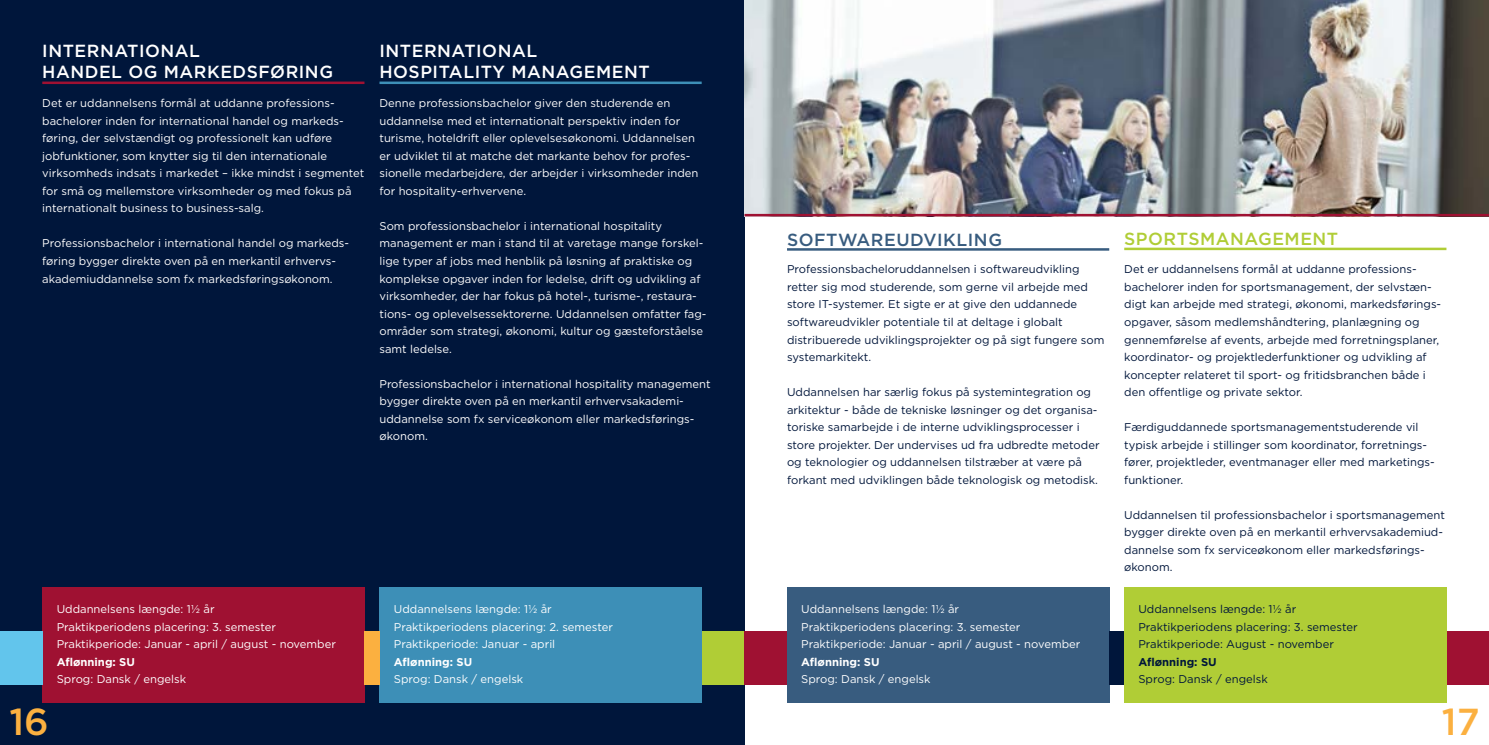
<style>
.page{position:relative;width:1489px;height:745px;background:#fff}
.page>*{position:absolute;margin:0;border:0;box-sizing:border-box;transform-origin:0 0}
.t1{font:500 37.5px "Gotham";color:#fbb040}
.t2{font:500 17.5px/21px "Gotham";letter-spacing:.03em;color:#fff}
.t3{font:500 17.5px "Gotham";letter-spacing:.03em;color:#385c7f}
.t4{font:500 17.5px "Gotham";letter-spacing:.03em;color:#b0cd36}
.t5{font:11.25px/17.5px "Gotham";color:#fff}
.t6{font:11.25px/17.5px "Gotham";color:#00163b}
.t7{font:700 11.25px "Gotham";color:#fff}
.t8{font:700 11.25px "Gotham";color:#00163b}
</style>
<div class="page">
<div style="left:0;top:0;width:744px;height:744px;background:#00163b"></div>
<hr style="left:42px;top:81px;width:322px;height:3px;background:#9f1132">
<hr style="left:379px;top:81px;width:322px;height:3px;background:#3d8fb7">
<div style="left:43px;top:586px;width:322px;height:116px;background:#9f1132"></div>
<div style="left:380px;top:586px;width:322px;height:116px;background:#3d8fb7"></div>
<div style="left:365px;top:631px;width:15px;height:53px;background:#fbb040"></div>
<div style="left:0;top:631px;width:43px;height:53px;background:#62c5ec"></div>
<div style="left:702px;top:631px;width:42px;height:53px;background:#b0cd36"></div>
<hr style="left:787px;top:248px;width:322px;height:2px;background:#385c7f">
<div style="left:787px;top:586px;width:322px;height:116px;background:#385c7f"></div>
<div style="left:1109px;top:631px;width:15px;height:53px;background:#00163b"></div>
<div style="left:744px;top:631px;width:43px;height:53px;background:#9f1132"></div>
<div style="left:1446px;top:631px;width:42px;height:53px;background:#9f1132"></div>
<hr style="left:1124px;top:247px;width:322px;height:3px;background:#b0cd36">
<div style="left:1124px;top:586px;width:322px;height:116px;background:#b0cd36"></div>
<img style="left:744px;top:0;width:744px;height:214px">
<hr style="left:744px;top:214px;width:744px;height:2px;background:#9f1132">
<h2 class="t2" style="left:42px;top:40px;width:292px">INTERNATIONAL<br>HANDEL OG MARKEDSFØRING</h2>
<h2 class="t2" style="left:379px;top:40px;width:272px">INTERNATIONAL<br>HOSPITALITY MANAGEMENT</h2>
<p class="t5" style="left:42px;top:94px;width:324px">Det er uddannelsens formål at uddanne professions&shy;bachelorer inden for international handel og markeds&shy;føring, der selvstændigt og professionelt kan udføre jobfunktioner, som knytter sig til den internationale virksomheds indsats i markedet – ikke mindst i segmentet for små og mellemstore virksomheder og med fokus på internationalt business to business-salg.</p>
<p class="t5" style="left:42px;top:234px;width:308px">Professionsbachelor i international handel og markeds&shy;føring bygger direkte oven på en merkantil erhvervs&shy;akademiuddannelse som fx markedsføringsøkonom.</p>
<p class="t5" style="left:379px;top:94px;width:320px">Denne professionsbachelor giver den studerende en uddannelse med et internationalt perspektiv inden for turisme, hoteldrift eller oplevelsesøkonomi. Uddannelsen er udviklet til at matche det markante behov for profes&shy;sionelle medarbejdere, der arbejder i virksomheder inden for hospitality-erhvervene.</p>
<p class="t5" style="left:379px;top:217px;width:328px">Som professionsbachelor i international hospitality management er man i stand til at varetage mange forskel&shy;lige typer af jobs med henblik på løsning af praktiske og komplekse opgaver inden for ledelse, drift og udvikling af virksomheder, der har fokus på hotel-, turisme-, restaura&shy;tions- og oplevelsessektorerne. Uddannelsen omfatter fag&shy;områder som strategi, økonomi, kultur og gæsteforståelse samt ledelse.</p>
<p class="t5" style="left:379px;top:374px;width:332px">Professionsbachelor i international hospitality management bygger direkte oven på en merkantil erhvervsakademi&shy;uddannelse som fx serviceøkonom eller markedsførings&shy;økonom.</p>
<p class="t5" style="left:57px;top:600px;width:281px">Uddannelsens længde: 1½ år<br>Praktikperiodens placering: 3. semester<br>Praktikperiode: Januar - april / august - november</p>
<p class="t7" style="left:57px;top:654px;width:80px">Aflønning: SU</p>
<p class="t5" style="left:57px;top:670px;width:131px">Sprog: Dansk / engelsk</p>
<p class="t5" style="left:394px;top:600px;width:221px">Uddannelsens længde: 1½ år<br>Praktikperiodens placering: 2. semester<br>Praktikperiode: Januar - april</p>
<p class="t7" style="left:394px;top:654px;width:80px">Aflønning: SU</p>
<p class="t5" style="left:394px;top:670px;width:131px">Sprog: Dansk / engelsk</p>
<h2 class="t3" style="left:787px;top:228px;width:216px">SOFTWAREUDVIKLING</h2>
<p class="t6" style="left:787px;top:260px;width:319px">Professionsbacheloruddannelsen i softwareudvikling retter sig mod studerende, som gerne vil arbejde med store IT-systemer. Et sigte er at give den uddannede softwareudvikler potentiale til at deltage i globalt distribuerede udviklingsprojekter og på sigt fungere som systemarkitekt.</p>
<p class="t6" style="left:787px;top:383px;width:314px">Uddannelsen har særlig fokus på systemintegration og arkitektur - både de tekniske løsninger og det organisa&shy;toriske samarbejde i de interne udviklingsprocesser i store projekter. Der undervises ud fra udbredte metoder og teknologier og uddannelsen tilstræber at være på forkant med udviklingen både teknologisk og metodisk.</p>
<p class="t5" style="left:801px;top:600px;width:281px">Uddannelsens længde: 1½ år<br>Praktikperiodens placering: 3. semester<br>Praktikperiode: Januar - april / august - november</p>
<p class="t7" style="left:801px;top:654px;width:80px">Aflønning: SU</p>
<p class="t5" style="left:801px;top:670px;width:131px">Sprog: Dansk / engelsk</p>
<h2 class="t4" style="left:1124px;top:227px;width:215px">SPORTSMANAGEMENT</h2>
<p class="t6" style="left:1124px;top:260px;width:318px">Det er uddannelsens formål at uddanne professions&shy;bachelorer inden for sportsmanagement, der selvstæn&shy;digt kan arbejde med strategi, økonomi, markedsførings&shy;opgaver, såsom medlemshåndtering, planlægning og gennemførelse af events, arbejde med forretningsplaner, koordinator- og projektlederfunktioner og udvikling af koncepter relateret til sport- og fritidsbranchen både i den offentlige og private sektor.</p>
<p class="t6" style="left:1124px;top:418px;width:312px">Færdiguddannede sportsmanagementstuderende vil typisk arbejde i stillinger som koordinator, forretnings&shy;fører, projektleder, eventmanager eller med marketings&shy;funktioner.</p>
<p class="t6" style="left:1124px;top:505px;width:322px">Uddannelsen til professionsbachelor i sportsmanagement bygger direkte oven på en merkantil erhvervsakademiud&shy;dannelse som fx serviceøkonom eller markedsførings&shy;økonom.</p>
<p class="t6" style="left:1138px;top:600px;width:221px">Uddannelsens længde: 1½ år<br>Praktikperiodens placering: 3. semester<br>Praktikperiode: August - november</p>
<p class="t8" style="left:1138px;top:654px;width:80px">Aflønning: SU</p>
<p class="t6" style="left:1138px;top:670px;width:131px">Sprog: Dansk / engelsk</p>
<h1 class="t1" style="left:9px;top:696px;width:41px">16</h1>
<h1 class="t1" style="left:1441px;top:696px;width:39px">17</h1>
</div>
